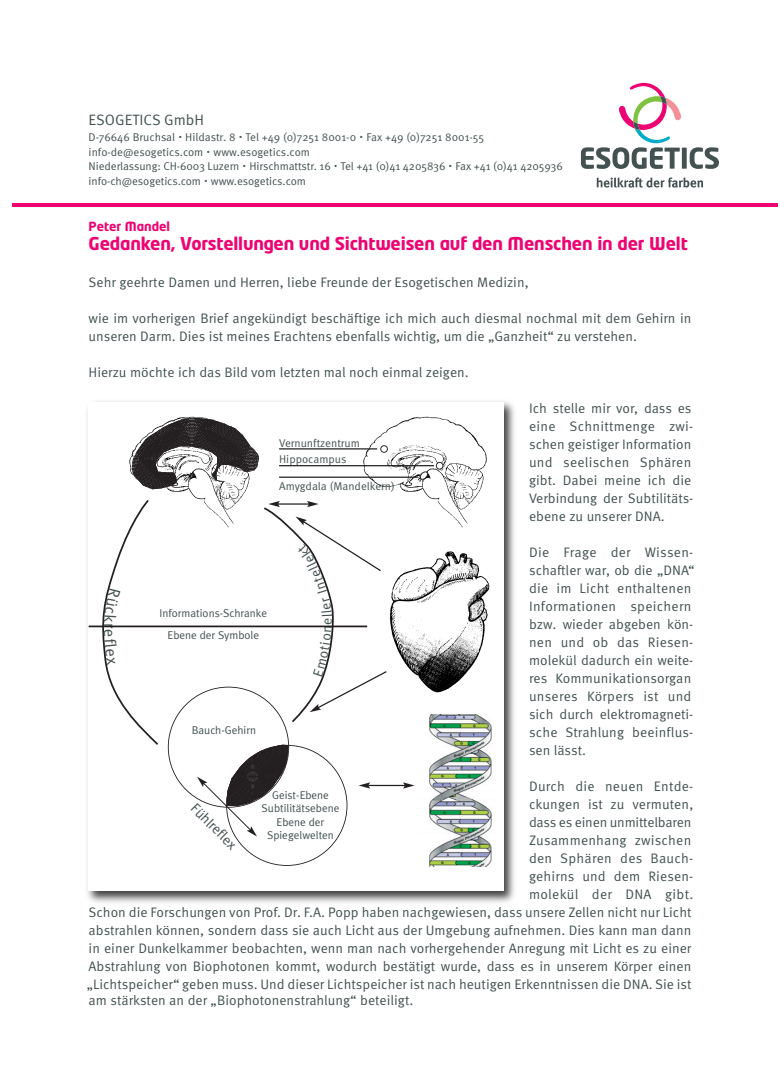
<style>
.page{position:relative;width:780px;height:1088px;background:#fff}
.page>*{position:absolute;margin:0;border:0;box-sizing:border-box;transform-origin:0 0}
.t1{font:700 17.5px "Neo Tech Std";letter-spacing:-.01em;color:#ed0372}
.t2{font:15px "Meta OT";color:#435151}
.t3{font:14.12px "Meta Plus Normal";color:#435151}
.t4{font:13.75px/18px "Meta OT";color:#435151}
.t5{font:700 12.5px "Neo Tech Std";color:#ed0372}
.t6{font:11.25px "Meta OT";letter-spacing:-.005em;color:#435151}
.t7{font:11.25px "Meta Plus Normal";color:#435151}
.s1{font-family:"Ping Fang SC";font-weight:200}
</style>
<div class="page">
<hr style="left:12px;top:203px;width:765px;height:4px;background:#ed0372">
<div style="left:681px;top:148px;width:5px;height:21px;background:#435151"></div>
<svg style="left:689px;top:147px;width:30px;height:22px"></svg>
<svg style="left:581px;top:83px;width:100px;height:86px"></svg>
<svg style="left:596px;top:177px;width:107px;height:11px"></svg>
<img style="left:87px;top:401px;width:428px;height:502px">
<div style="left:89px;top:402px;width:415px;height:489px;background:#fff"></div>
<img style="left:129px;top:416px;width:117px;height:85px">
<img style="left:358px;top:416px;width:129px;height:112px">
<svg style="left:132px;top:418px;width:127px;height:72px"></svg>
<hr style="left:89px;top:625px;width:278px;height:2px;background:#231f20">
<hr style="left:368px;top:785px;width:37px;height:1px;background:#231f20">
<svg style="left:403px;top:782px;width:11px;height:6px"></svg>
<img style="left:390px;top:551px;width:100px;height:142px">
<img style="left:429px;top:715px;width:63px;height:152px">
<svg style="left:380px;top:445px;width:8px;height:8px"></svg>
<svg style="left:419px;top:471px;width:9px;height:9px"></svg>
<svg style="left:436px;top:462px;width:7px;height:7px"></svg>
<hr style="left:279px;top:465px;width:155px;height:1px;background:#231f20">
<hr style="left:279px;top:448px;width:98px;height:1px;background:#231f20">
<hr style="left:279px;top:476px;width:138px;height:2px;background:#231f20">
<svg style="left:101px;top:499px;width:59px;height:246px"></svg>
<svg style="left:168px;top:501px;width:220px;height:365px"></svg>
<p class="t2" style="left:89px;top:114px;width:117px">ESOGETICS GmbH</p>
<p class="t6" style="left:89px;top:133px;width:397px">D-76646 Bruchsal <span class="s1">∙</span> Hildastr. 8 <span class="s1">∙</span> Tel +49 (0)7251 8001-0 <span class="s1">∙</span> Fax +49 (0)7251 8001-55</p>
<p class="t6" style="left:89px;top:147px;width:223px">info-de@esogetics.com <span class="s1">∙</span> www.esogetics.com</p>
<p class="t6" style="left:89px;top:162px;width:475px">Niederlassung: CH-6003 Luzern <span class="s1">∙</span> Hirschmattstr. 16 <span class="s1">∙</span> Tel +41 (0)41 4205836 <span class="s1">∙</span> Fax +41 (0)41 4205936</p>
<p class="t6" style="left:89px;top:177px;width:219px">info-ch@esogetics.com <span class="s1">∙</span> www.esogetics.com</p>
<p class="t5" style="left:89px;top:221px;width:83px">Peter Mandel</p>
<p class="t1" style="left:89px;top:236px;width:600px">Gedanken, Vorstellungen und Sichtweisen auf den Menschen in der Welt</p>
<p class="t4" style="left:89px;top:274px;width:441px">Sehr geehrte Damen und Herren, liebe Freunde der Esogetischen Medizin,</p>
<p class="t4" style="left:89px;top:310px;width:604px">wie im vorherigen Brief angekündigt beschäftige ich mich auch diesmal nochmal mit dem Gehirn in unseren Darm. Dies ist meines Erachtens ebenfalls wichtig, um die „Ganzheit“ zu verstehen.</p>
<p class="t4" style="left:89px;top:364px;width:381px">Hierzu möchte ich das Bild vom letzten mal noch einmal zeigen.</p>
<p class="t4" style="left:529px;top:400px;width:166px">Ich stelle mir vor, dass es eine Schnittmenge zwi&shy;schen geistiger Information und seelischen Sphären gibt. Dabei meine ich die<br>Verbindung der Subtilitäts - ebene zu unserer DNA.</p>
<p class="t4" style="left:529px;top:544px;width:167px">Die Frage der Wissen - schaftler war, ob die „DNA“ die im Licht enthaltenen<br>Informationen speichern bzw. wieder abgeben kön&shy;nen und ob das Riesen - molekül dadurch ein weite&shy;res Kommunikations organ unseres Körpers ist und sich durch elektromagneti&shy;sche Strahlung beeinflus&shy;sen lässt.</p>
<p class="t4" style="left:87px;top:778px;width:608px;text-align:right">Durch die neuen Entde -<br>ckungen ist zu vermuten,<br>dass es einen unmittelbaren<br>Zusammenhang zwischen<br>den Sphären des Bauch -<br>gehirns und dem Riesen -<br>molekül der DNA gibt.<br>Schon die Forschungen von Prof. Dr. F.A. Popp haben nachgewiesen, dass unsere Zellen nicht nur Licht abstrahlen können, sondern dass sie auch Licht aus der Umgebung aufnehmen. Dies kann man dann in einer Dunkelkammer beobachten, wenn man nach vorhergehender Anregung mit Licht es zu einer Abstrahlung von Biophotonen kommt, wodurch bestätigt wurde, dass es in unserem Körper einen „Lichtspeicher“ geben muss. Und dieser Lichtspeicher ist nach heutigen Erkenntnissen die DNA. Sie ist</p>
<p class="t4" style="left:89px;top:992px;width:326px">am stärksten an der „Biophotonenstrahlung“ beteiligt.</p>
<p class="t6" style="left:279px;top:439px;width:82px">Vernunftzentrum</p>
<p class="t6" style="left:279px;top:454px;width:69px">Hippocampus</p>
<p class="t6" style="left:279px;top:481px;width:117px">Amygdala (Mandelkern)</p>
<p class="t7" style="left:159px;top:609px;width:109px">Informations-Schranke</p>
<p class="t7" style="left:167px;top:631px;width:93px">Ebene der Symbole</p>
<p class="t7" style="left:192px;top:726px;width:66px">Bauch-Gehirn</p>
<p class="t7" style="left:272px;top:791px;width:58px">Geist-Ebene</p>
<p class="t7" style="left:261px;top:804px;width:79px">Subtilitätsebene</p>
<p class="t7" style="left:276px;top:818px;width:49px">Ebene der</p>
<p class="t7" style="left:267px;top:831px;width:68px">Spiegelwelten</p>
<p class="t3" style="left:197px;top:802px;width:60px;rotate:45deg">Fühlreflex</p>
</div>
